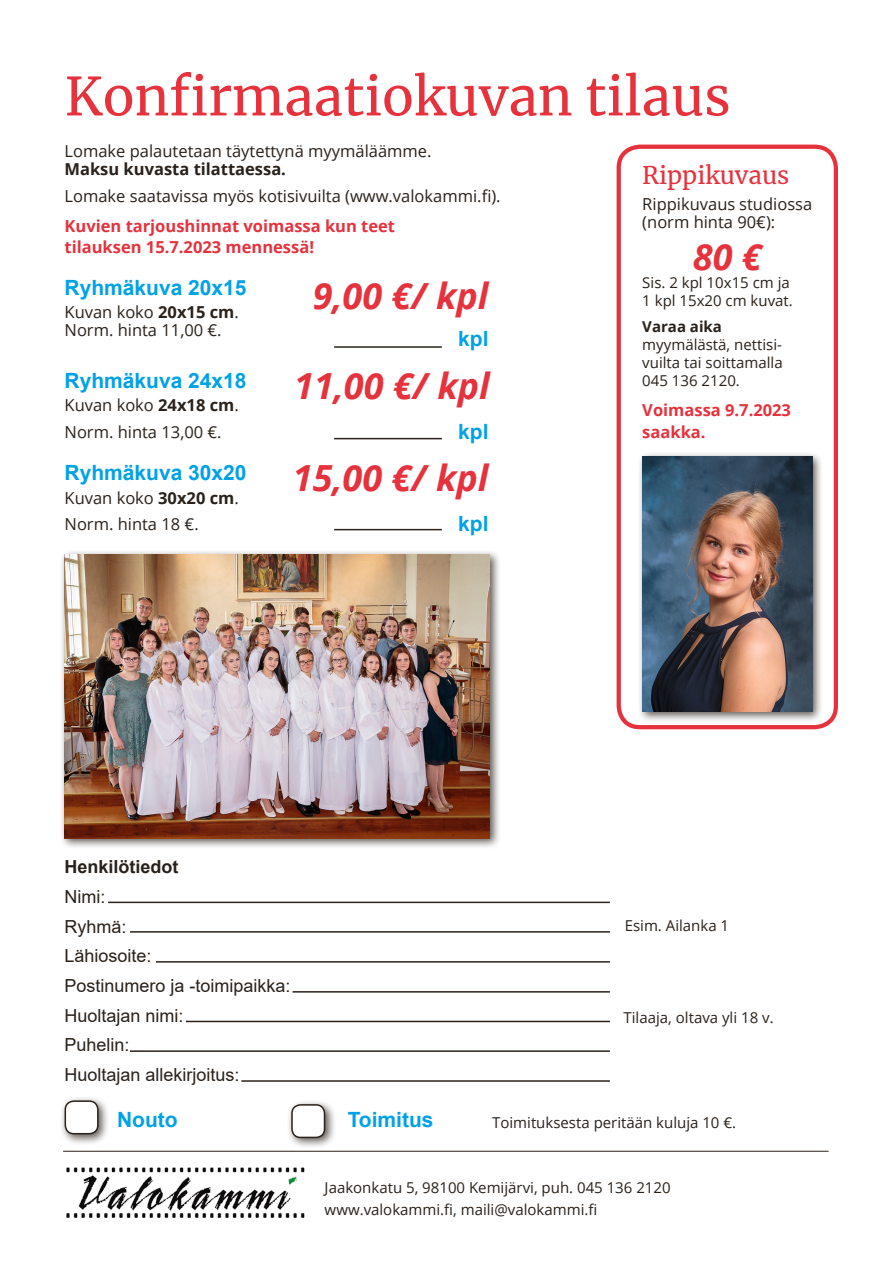
<style>
.page{position:relative;width:893px;height:1263px;background:#fff}
.page>*{position:absolute;margin:0;border:0;box-sizing:border-box;transform-origin:0 0}
.Otsikko{font:52.5px "Merriweather";color:#e5323d}
.Hinta_iso{font:italic 700 36px "Open Sans";color:#e5323d}
.otsikko_2{font:24px "Merriweather";color:#e5323d}
.Pakettitxt{font:700 21px "Arial";color:#00a2e6}
.Henkilötiedot{font:18px "Arial";color:#29211a}
.Henkilötiedot-2{font:700 18px "Arial";color:#29211a}
.Leipäteksti{font:16.5px/18px "Open Sans";color:#29211a}
.Leipäteksti_pun_liha{font:700 16.5px/21.5px "Open Sans";color:#e5323d}
.Osoitetxt{font:15px/18px "Open Sans";color:#29211a}
.s1{font-weight:700}
</style>
<div class="page">
<img style="left:66px;top:1167px;width:239px;height:51px">
<hr style="left:156px;top:961px;width:454px;height:2px;background:#29211a">
<hr style="left:293px;top:991px;width:317px;height:1px;background:#29211a">
<hr style="left:130px;top:1050px;width:480px;height:2px;background:#29211a">
<hr style="left:241px;top:1080px;width:369px;height:2px;background:#29211a">
<hr style="left:186px;top:1021px;width:424px;height:1px;background:#29211a">
<hr style="left:108px;top:902px;width:502px;height:1px;background:#29211a">
<hr style="left:130px;top:931px;width:480px;height:2px;background:#29211a">
<hr style="left:63px;top:1151px;width:765px;height:1px;background:#29211a">
<div style="left:59px;top:1095px;width:51px;height:50px;background:#29211a;opacity:.75"></div>
<div style="left:65px;top:1101px;width:33px;height:33px;background:#fff;border-radius:9px"></div>
<div style="left:65px;top:1100px;width:34px;height:34px;border:2px solid #29211a;border-radius:9px"></div>
<div style="left:286px;top:1099px;width:50px;height:50px;background:#29211a;opacity:.75"></div>
<div style="left:292px;top:1105px;width:32px;height:32px;background:#fff;border-radius:9px"></div>
<div style="left:291px;top:1104px;width:34px;height:34px;border:2px solid #29211a;border-radius:9px"></div>
<hr style="left:334px;top:346px;width:108px;height:2px;background:#29211a">
<hr style="left:334px;top:438px;width:108px;height:1px;background:#29211a">
<hr style="left:334px;top:529px;width:108px;height:1px;background:#29211a">
<div style="left:637px;top:451px;width:186px;height:272px;background:#29211a;opacity:.75"></div>
<img style="left:642px;top:457px;width:170px;height:254px">
<div style="left:617px;top:145px;width:221px;height:584px;border:4px solid #e5323d;border-radius:21px"></div>
<div style="left:59px;top:550px;width:442px;height:299px;background:#29211a;opacity:.75"></div>
<img style="left:65px;top:555px;width:425px;height:283px">
<p class="Otsikko" style="left:65px;top:60px;width:668px">Konfirmaatiokuvan tilaus</p>
<p class="Leipäteksti" style="left:65px;top:142px;width:369px">Lomake palautetaan täytettynä myymäläämme.<br><span class="s1">Maksu kuvasta tilattaessa.</span></p>
<p class="Leipäteksti" style="left:65px;top:186px;width:438px">Lomake saatavissa myös kotisivuilta (www.valokammi.fi).</p>
<p class="Leipäteksti_pun_liha" style="left:65px;top:214px;width:332px">Kuvien tarjoushinnat voimassa kun teet tilauksen 15.7.2023 mennessä!</p>
<p class="otsikko_2" style="left:642px;top:159px;width:148px">Rippikuvaus</p>
<p class="Leipäteksti" style="left:642px;top:195px;width:171px">Rippikuvaus studiossa (norm hinta 90€):</p>
<p class="Hinta_iso" style="left:693px;top:231px;width:70px">80 €</p>
<p class="Osoitetxt" style="left:642px;top:273px;width:152px">Sis. 2 kpl 10x15 cm ja<br>1 kpl 15x20 cm kuvat.</p>
<p class="Osoitetxt" style="left:642px;top:318px;width:142px"><span class="s1">Varaa aika </span>myymälästä, nettisi&shy;vuilta tai soittamalla<br>045 136 2120.</p>
<p class="Leipäteksti_pun_liha" style="left:642px;top:399px;width:150px">Voimassa 9.7.2023 saakka.</p>
<p class="Pakettitxt" style="left:65px;top:272px;width:184px">Ryhmäkuva 20x15</p>
<p class="Hinta_iso" style="left:313px;top:270px;width:177px">9,00 €/ kpl</p>
<p class="Leipäteksti" style="left:65px;top:302px;width:176px">Kuvan koko <span class="s1">20x15 cm</span>.<br>Norm. hinta 11,00 €.</p>
<p class="Pakettitxt" style="left:458px;top:324px;width:32px">kpl</p>
<p class="Hinta_iso" style="left:294px;top:361px;width:197px">11,00 €/ kpl</p>
<p class="Pakettitxt" style="left:65px;top:366px;width:184px">Ryhmäkuva 24x18</p>
<p class="Leipäteksti" style="left:65px;top:396px;width:176px">Kuvan koko <span class="s1">24x18 cm</span>.</p>
<p class="Leipäteksti" style="left:65px;top:422px;width:159px">Norm. hinta 13,00 €.</p>
<p class="Pakettitxt" style="left:458px;top:416px;width:32px">kpl</p>
<p class="Pakettitxt" style="left:65px;top:458px;width:184px">Ryhmäkuva 30x20</p>
<p class="Leipäteksti" style="left:65px;top:488px;width:176px">Kuvan koko <span class="s1">30x20 cm</span>.</p>
<p class="Leipäteksti" style="left:65px;top:515px;width:136px">Norm. hinta 18 €.</p>
<p class="Hinta_iso" style="left:293px;top:453px;width:197px">15,00 €/ kpl</p>
<p class="Pakettitxt" style="left:458px;top:509px;width:32px">kpl</p>
<p class="Henkilötiedot-2" style="left:65px;top:854px;width:116px">Henkilötiedot</p>
<p class="Henkilötiedot" style="left:65px;top:884px;width:42px">Nimi:</p>
<p class="Henkilötiedot" style="left:65px;top:914px;width:64px">Ryhmä:</p>
<p class="Henkilötiedot" style="left:65px;top:943px;width:89px">Lähiosoite:</p>
<p class="Henkilötiedot" style="left:65px;top:973px;width:228px">Postinumero ja -toimipaikka:</p>
<p class="Henkilötiedot" style="left:65px;top:1003px;width:121px">Huoltajan nimi:</p>
<p class="Henkilötiedot" style="left:65px;top:1033px;width:67px">Puhelin:</p>
<p class="Henkilötiedot" style="left:65px;top:1062px;width:177px">Huoltajan allekirjoitus:</p>
<p class="Osoitetxt" style="left:625px;top:916px;width:106px">Esim. Ailanka 1</p>
<p class="Osoitetxt" style="left:624px;top:1008px;width:152px">Tilaaja, oltava yli 18 v.</p>
<p class="Pakettitxt" style="left:117px;top:1104px;width:62px">Nouto</p>
<p class="Pakettitxt" style="left:348px;top:1104px;width:87px">Toimitus</p>
<p class="Osoitetxt" style="left:492px;top:1113px;width:246px">Toimituksesta peritään kuluja 10 €.</p>
<p class="Osoitetxt" style="left:325px;top:1178px;width:348px">Jaakonkatu 5, 98100 Kemijärvi, puh. 045 136 2120</p>
<p class="Osoitetxt" style="left:325px;top:1200px;width:274px">www.valokammi.fi, maili@valokammi.fi</p>
</div>
